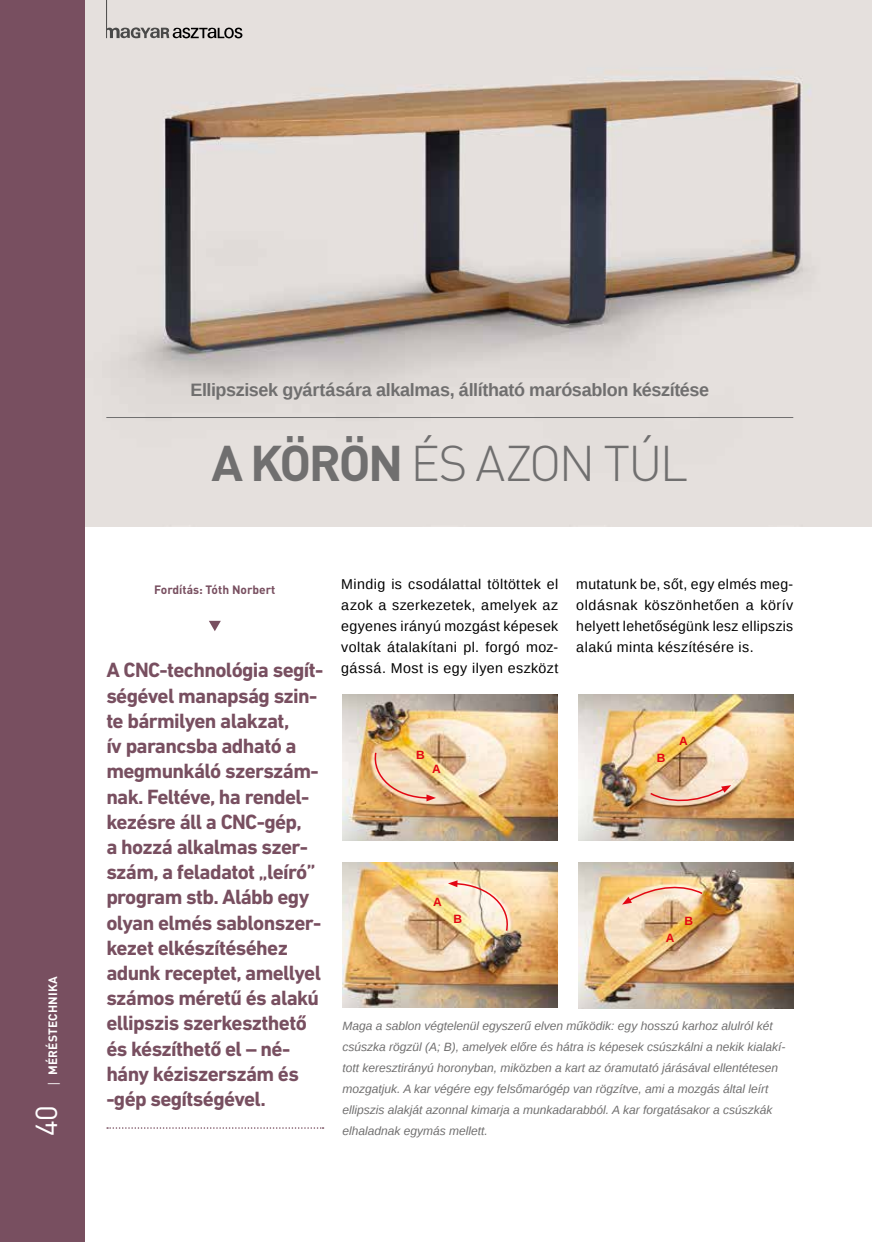
<style>
.page{position:relative;width:872px;height:1242px;background:#fff}
.page>*{position:absolute;margin:0;border:0;box-sizing:border-box;transform-origin:0 0}
.t1{font:300 49.5px "DIN Pro";letter-spacing:-.045em;color:#706f6f}
.t2{font:30px "DIN Pro";color:#fff}
.t3{font:700 21px/25.2px "DIN Next LT Pro";letter-spacing:-.03em;color:#784f60}
.t4{font:700 18px "Liberation Sans";letter-spacing:-.02em;color:#706f6f}
.t5{font:14.25px/21px "Liberation Sans";letter-spacing:.025em;color:#000;text-align:justify}
.t6{font:italic 12px/21px "Liberation Sans";color:#706f6f}
.t7{font:700 12px "DIN Pro";color:#784f60}
.t8{font:700 12px "DIN Pro";letter-spacing:.01em;color:#fff}
.t9{font:700 12px "Liberation Sans";color:#e30613}
.s1{font-family:"Open Sans";font-weight:400}
.s2{font-weight:700}
</style>
<div class="page">
<div style="left:0;top:0;width:85px;height:1242px;background:#784f60"></div>
<img style="left:85px;top:0;width:787px;height:526px">
<svg style="left:107px;top:1127px;width:216px;height:1px"></svg>
<svg style="left:209px;top:621px;width:12px;height:10px"></svg>
<hr style="left:106px;top:417px;width:687px;height:1px;background:#706f6f">
<img style="left:342px;top:694px;width:215px;height:146px">
<img style="left:578px;top:694px;width:215px;height:146px">
<img style="left:342px;top:862px;width:215px;height:145px">
<img style="left:578px;top:862px;width:215px;height:146px">
<svg style="left:107px;top:27px;width:135px;height:11px"></svg>
<hr style="left:106px;top:0;width:1px;height:38px;background:#4a4a49">
<svg style="left:372px;top:751px;width:64px;height:50px;background:#e9c095"></svg>
<svg style="left:648px;top:785px;width:83px;height:19px;background:#e3b59d"></svg>
<svg style="left:448px;top:880px;width:63px;height:52px;background:#f4dbbd"></svg>
<svg style="left:622px;top:883px;width:82px;height:21px;background:#f4cba7"></svg>
<p class="t8" style="left:45px;top:1087px;width:112px;rotate:-90deg"><span class="s1">|</span> MÉRÉSTECHNIKA</p>
<h2 class="t2" style="left:26px;top:1136px;width:33px;rotate:-90deg">40</h2>
<h3 class="t4" style="left:190px;top:377px;width:520px">Ellipszisek gyártására alkalmas, állítható marósablon készítése</h3>
<h1 class="t1" style="left:211px;top:429px;width:478px"><span class="s2">A KÖRÖN</span> ÉS AZON TÚL</h1>
<p class="t7" style="left:154px;top:581px;width:123px">Fordítás: Tóth Norbert</p>
<p class="t3" style="left:106px;top:657px;width:218px">A CNC-technológia segít&shy;ségével manapság szin&shy;te bármilyen alakzat,<br>ív parancsba adható a megmunkáló szerszám&shy;nak. Feltéve, ha rendel&shy;kezésre áll a CNC-gép,<br>a hozzá alkalmas szer&shy;szám, a feladatot „leíró” program stb. Alább egy olyan elmés sablonszer&shy;kezet elkészítéséhez adunk receptet, amellyel számos méretű és alakú ellipszis szerkeszthető és készíthető el – né&shy;hány kéziszerszám és -gép segítségével.</p>
<p class="t5" style="left:341px;top:574px;width:218px">Mindig is csodálattal töltöttek el azok a szerkezetek, amelyek az egyenes irányú mozgást képesek voltak átalakítani pl. forgó moz&shy;gássá. Most is egy ilyen eszközt</p>
<p class="t5" style="left:576px;top:574px;width:218px">mutatunk be, sőt, egy elmés meg&shy;oldásnak köszönhetően a körív helyett lehetőségünk lesz ellipszis alakú minta készítésére is.</p>
<p class="t9" style="left:416px;top:746px;width:10px">B</p>
<p class="t9" style="left:432px;top:760px;width:10px">A</p>
<p class="t9" style="left:657px;top:749px;width:10px">B</p>
<p class="t9" style="left:679px;top:732px;width:10px">A</p>
<p class="t9" style="left:433px;top:894px;width:10px">A</p>
<p class="t9" style="left:453px;top:910px;width:10px">B</p>
<p class="t9" style="left:684px;top:913px;width:10px">B</p>
<p class="t9" style="left:665px;top:929px;width:10px">A</p>
<p class="t6" style="left:342px;top:1015px;width:444px">Maga a sablon végtelenül egyszerű elven működik: egy hosszú karhoz alulról két csúszka rögzül (A; B), amelyek előre és hátra is képesek csúszkálni a nekik kialakí&shy;tott keresztirányú horonyban, miközben a kart az óramutató járásával ellentétesen mozgatjuk. A kar végére egy felsőmarógép van rögzítve, ami a mozgás által leírt ellipszis alakját azonnal kimarja a munkadarabból. A kar forgatásakor a csúszkák elhaladnak egymás mellett.</p>
</div>
